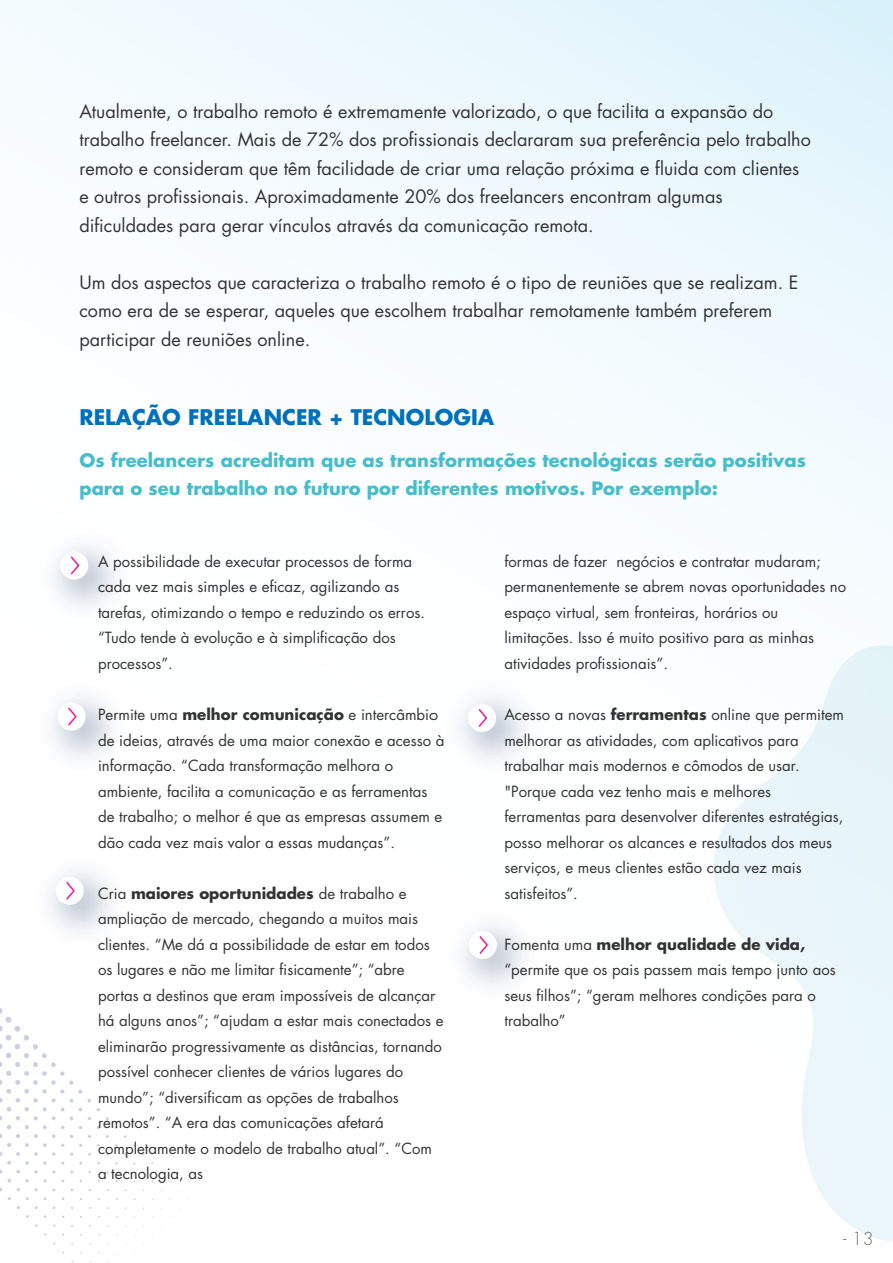
<style>
.page{position:relative;width:893px;height:1263px;background:#fff}
.page>*{position:absolute;margin:0;border:0;box-sizing:border-box;transform-origin:0 0}
.t1{font:700 21px "Futura Std";color:#0071bc}
.t2{font:18px/28.5px "Futura Std";color:#333}
.t3{font:700 18px/28.5px "Futura Std";color:#48bdca}
.t4{font:300 17.4px "Futura Std";color:#666}
.t5{font:15px/25.5px "Futura Std";color:#333}
.s1{font-weight:700}
</style>
<div class="page">
<div style="left:0;top:0;width:893px;height:1263px;background:linear-gradient(to bottom,#eef9fd,#fff)"></div>
<svg style="left:714px;top:645px;width:179px;height:596px"></svg>
<img style="left:25px;top:517px;width:120px;height:119px">
<div style="left:60px;top:552px;width:28px;height:27px;background:#fff;border-radius:50%"></div>
<svg style="left:71px;top:556px;width:9px;height:19px"></svg>
<img style="left:433px;top:668px;width:120px;height:120px">
<div style="left:468px;top:704px;width:28px;height:28px;background:#fff;border-radius:50%"></div>
<svg style="left:478px;top:709px;width:9px;height:18px"></svg>
<img style="left:23px;top:667px;width:119px;height:120px">
<div style="left:58px;top:703px;width:28px;height:27px;background:#fff;border-radius:50%"></div>
<svg style="left:68px;top:707px;width:9px;height:19px"></svg>
<img style="left:20px;top:841px;width:120px;height:120px">
<div style="left:56px;top:877px;width:28px;height:28px;background:#fff;border-radius:50%"></div>
<svg style="left:66px;top:881px;width:9px;height:19px"></svg>
<img style="left:434px;top:896px;width:120px;height:119px">
<div style="left:469px;top:931px;width:28px;height:28px;background:#fff;border-radius:50%"></div>
<svg style="left:479px;top:936px;width:9px;height:18px"></svg>
<svg style="left:0;top:1008px;width:91px;height:174px"></svg>
<p class="t2" style="left:79px;top:97px;width:733px">Atualmente, o trabalho remoto é extremamente valorizado, o que facilita a expansão do trabalho freelancer. Mais de 72% dos profissionais declararam sua preferência pelo trabalho remoto e consideram que têm facilidade de criar uma relação próxima e fluida com clientes e outros profissionais. Aproximadamente 20% dos freelancers encontram algumas dificuldades para gerar vínculos através da comunicação remota.</p>
<p class="t2" style="left:79px;top:268px;width:721px">Um dos aspectos que caracteriza o trabalho remoto é o tipo de reuniões que se realizam. E como era de se esperar, aqueles que escolhem trabalhar remotamente também preferem participar de reuniões online.</p>
<h1 class="t1" style="left:79px;top:403px;width:416px">RELAÇÃO FREELANCER + TECNOLOGIA</h1>
<p class="t3" style="left:79px;top:445px;width:728px">Os freelancers acreditam que as transformações tecnológicas serão positivas para o seu trabalho no futuro por diferentes motivos. Por exemplo:</p>
<p class="t5" style="left:98px;top:549px;width:328px">A possibilidade de executar processos de forma cada vez mais simples e eficaz, agilizando as tarefas, otimizando o tempo e reduzindo os erros. “Tudo tende à evolução e à simplificação dos processos”.</p>
<p class="t5" style="left:98px;top:702px;width:348px">Permite uma <span class="s1">melhor comunicação</span> e intercâmbio de ideias, através de uma maior conexão e acesso à informação. “Cada transformação melhora o ambiente, facilita a comunicação e as ferramentas de trabalho; o melhor é que as empresas assumem e dão cada vez mais valor a essas mudanças”.</p>
<p class="t5" style="left:98px;top:880px;width:347px">Cria <span class="s1">maiores oportunidades</span> de trabalho e ampliação de mercado, chegando a muitos mais clientes. “Me dá a possibilidade de estar em todos os lugares e não me limitar fisicamente”; “abre portas a destinos que eram impossíveis de alcançar há alguns anos”; “ajudam a estar mais conectados e eliminarão progressivamente as distâncias, tornando possível conhecer clientes de vários lugares do mundo”; “diversificam as opções de trabalhos remotos”. “A era das comunicações afetará completamente o modelo de trabalho atual”. “Com a tecnologia, as</p>
<p class="t5" style="left:504px;top:549px;width:343px">formas de fazer negócios e contratar mudaram; permanentemente se abrem novas oportunidades no espaço virtual, sem fronteiras, horários ou limitações. Isso é muito positivo para as minhas atividades profissionais”.</p>
<p class="t5" style="left:504px;top:702px;width:341px">Acesso a novas <span class="s1">ferramentas</span> online que permitem melhorar as atividades, com aplicativos para trabalhar mais modernos e cômodos de usar. "Porque cada vez tenho mais e melhores ferramentas para desenvolver diferentes estratégias, posso melhorar os alcances e resultados dos meus serviços, e meus clientes estão cada vez mais satisfeitos”.</p>
<p class="t5" style="left:504px;top:931px;width:333px">Fomenta uma <span class="s1">melhor qualidade de vida, </span>“permite que os pais passem mais tempo junto aos seus filhos”; “geram melhores condições para o trabalho”</p>
<p class="t4" style="left:843px;top:1227px;width:32px">- 13</p>
</div>
